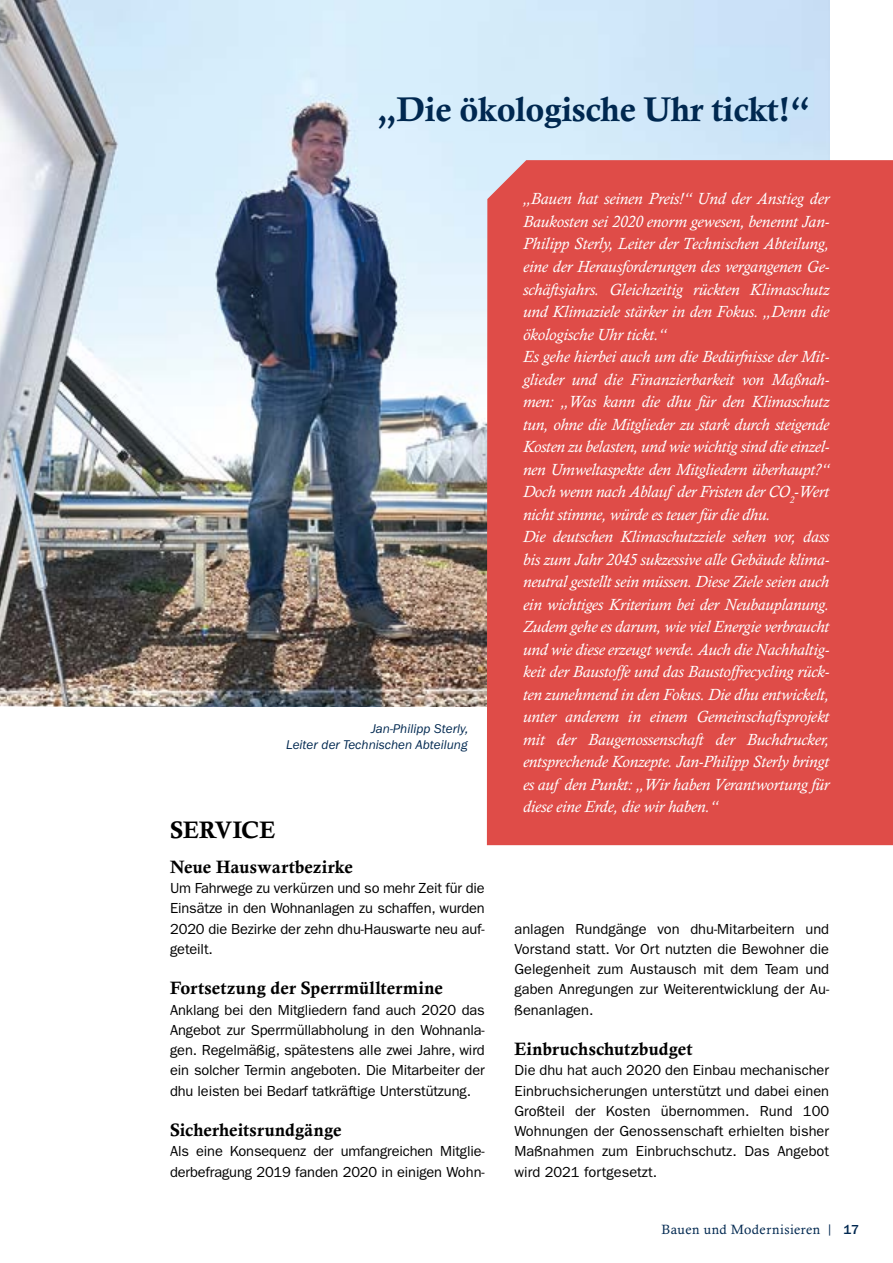
<style>
.page{position:relative;width:893px;height:1263px;background:#fff}
.page>*{position:absolute;margin:0;border:0;box-sizing:border-box;transform-origin:0 0}
.t1{font:700 34.5px "Calisto MT Std";letter-spacing:-.01em;color:#002850}
.t2{font:700 24px "Calisto MT Std";letter-spacing:-.005em;color:#000}
.t3{font:700 18px "Calisto MT Std";letter-spacing:.01em;color:#000}
.t4{font:italic 16.5px/22.5px "Calisto MT Std";letter-spacing:-.005em;color:#fff}
.t5{font:14.7px/20.2px "Franklin Gothic LT Pro";letter-spacing:-.01em;color:#000;text-align:justify}
.t6{font:13.5px "Calisto MT Std";letter-spacing:.035em;color:#002850}
.t7{font:italic 13.2px/16.5px "Franklin Gothic LT Pro";color:#002850;text-align:right}
.s1{font-family:"Franklin Gothic LT Pro";font-weight:500}
</style>
<div class="page">
<img style="left:0;top:0;width:829px;height:707px">
<div style="left:487px;top:160px;width:406px;height:685px;background:#df4c48"></div>
<h1 class="t1" style="left:376px;top:89px;width:436px">„Die ökologische Uhr tickt!“</h1>
<p class="t7" style="left:286px;top:720px;width:184px">Jan-Philipp Sterly,<br>Leiter der Technischen Abteilung</p>
<h2 class="t2" style="left:170px;top:815px;width:107px">SERVICE</h2>
<p class="t3" style="left:170px;top:856px;width:184px">Neue Hauswartbezirke</p>
<p class="t5" style="left:170px;top:878px;width:316px">Um Fahrwege zu verkürzen und so mehr Zeit für die Einsätze in den Wohnanlagen zu schaffen, wurden 2020 die Bezirke der zehn dhu-Hauswarte neu auf&shy;geteilt.</p>
<p class="t3" style="left:170px;top:978px;width:274px">Fortsetzung der Sperrmülltermine</p>
<p class="t5" style="left:170px;top:1000px;width:316px">Anklang bei den Mitgliedern fand auch 2020 das Angebot zur Sperrmüllabholung in den Wohnanla&shy;gen. Regelmäßig, spätestens alle zwei Jahre, wird ein solcher Termin angeboten. Die Mitarbeiter der dhu leisten bei Bedarf tatkräftige Unterstützung.</p>
<p class="t3" style="left:170px;top:1119px;width:173px">Sicherheitsrundgänge</p>
<p class="t5" style="left:170px;top:1141px;width:316px">Als eine Konsequenz der umfangreichen Mitglie&shy;derbefragung 2019 fanden 2020 in einigen Wohn-</p>
<p class="t4" style="left:523px;top:188px;width:308px">„Bauen hat seinen Preis!“ Und der Anstieg der Baukosten sei 2020 enorm gewesen, benennt Jan-Philipp Sterly, Leiter der Technischen Abteilung, eine der Herausforderungen des vergangenen Ge&shy;schäftsjahrs. Gleichzeitig rückten Klimaschutz und Klimaziele stärker in den Fokus. „Denn die ökologische Uhr tickt.“<br>Es gehe hierbei auch um die Bedürfnisse der Mit&shy;glieder und die Finanzierbarkeit von Maßnah&shy;men: „Was kann die dhu für den Klimaschutz tun, ohne die Mitglieder zu stark durch steigende Kosten zu belasten, und wie wichtig sind die einzel&shy;nen Umweltaspekte den Mitgliedern überhaupt?“ Doch wenn nach Ablauf der Fristen der CO<sub>2</sub>-Wert nicht stimme, würde es teuer für die dhu.<br>Die deutschen Klimaschutzziele sehen vor, dass bis zum Jahr 2045 sukzessive alle Gebäude klima&shy;neutral gestellt sein müssen. Diese Ziele seien auch ein wichtiges Kriterium bei der Neubauplanung.<br>Zudem gehe es darum, wie viel Energie verbraucht und wie diese erzeugt werde. Auch die Nachhaltig&shy;keit der Baustoffe und das Baustoffrecycling rück&shy;ten zunehmend in den Fokus. Die dhu entwickelt, unter anderem in einem Gemeinschaftsprojekt mit der Baugenossenschaft der Buchdrucker, entsprechende Konzepte. Jan-Philipp Sterly bringt es auf den Punkt: „Wir haben Verantwortung für diese eine Erde, die wir haben.“</p>
<p class="t5" style="left:514px;top:919px;width:316px">anlagen Rundgänge von dhu-Mitarbeitern und Vorstand statt. Vor Ort nutzten die Bewohner die Gelegenheit zum Austausch mit dem Team und gaben Anregungen zur Weiterentwicklung der Au&shy;ßenanlagen.</p>
<p class="t3" style="left:514px;top:1038px;width:179px">Einbruchschutzbudget</p>
<p class="t5" style="left:514px;top:1060px;width:316px">Die dhu hat auch 2020 den Einbau mechanischer Einbruchsicherungen unterstützt und dabei einen Großteil der Kosten übernommen. Rund 100<br>Wohnungen der Genossenschaft erhielten bisher Maßnahmen zum Einbruchschutz. Das Angebot wird 2021 fortgesetzt.</p>
<p class="t6" style="left:662px;top:1222px;width:199px">Bauen und Modernisieren | <span class="s1">17</span></p>
</div>
